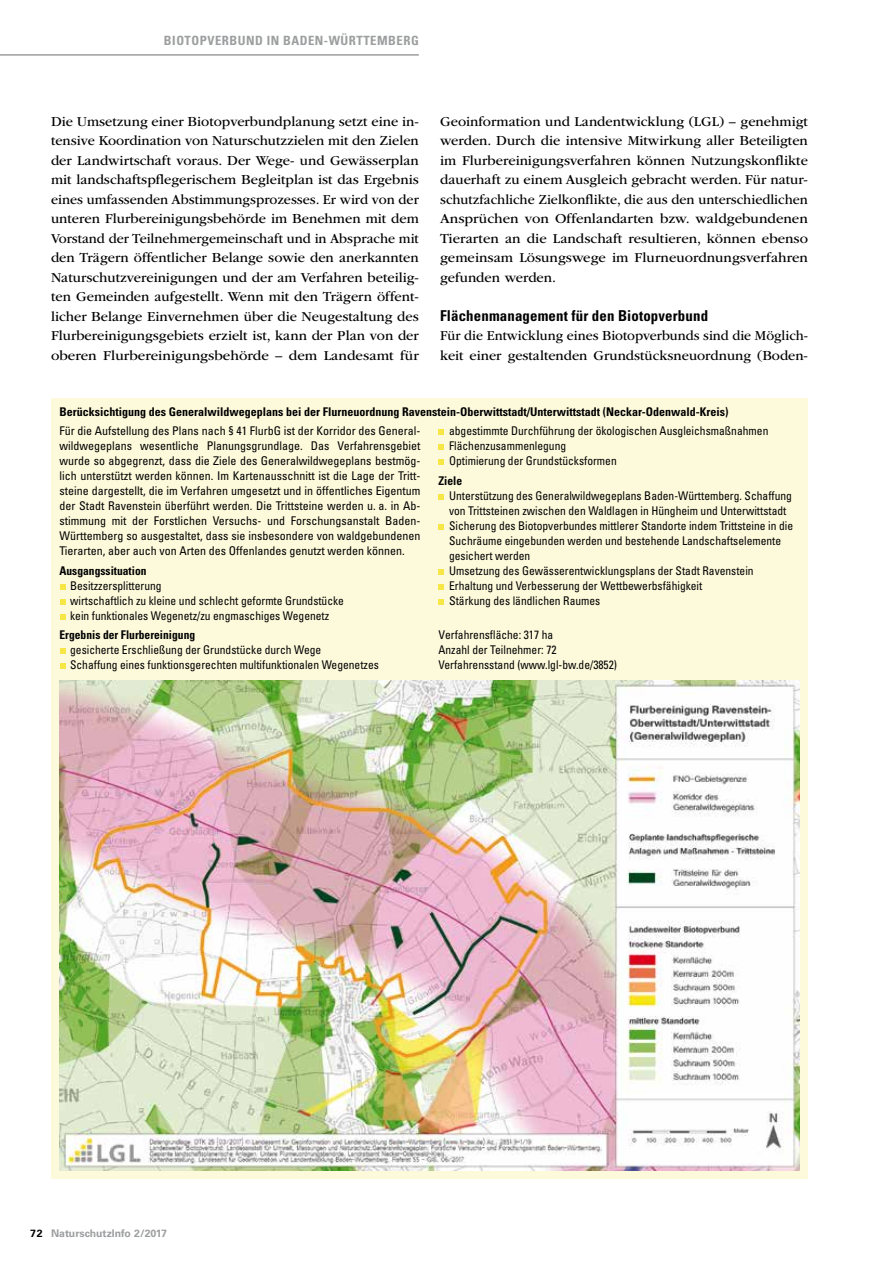
<style>
.page{position:relative;width:893px;height:1263px;background:#fff}
.page>*{position:absolute;margin:0;border:0;box-sizing:border-box;transform-origin:0 0}
.t1{font:700 condensed 15px "Univers LT Std";letter-spacing:.01em;color:#000}
.t2{font:14.25px/19.5px "ITC Garamond Std";color:#000;text-align:justify}
.t3{font:14.25px/19.5px "ITC Garamond Std";color:#000;scale:.96 1}
.t4{font:700 condensed 12.75px "Univers LT Std";letter-spacing:.04em;color:#9c9e9f}
.t5{font:condensed 12px/15px "Univers LT Std";color:#000;scale:.96 1}
.t6{font:condensed 12px/15px "Univers LT Std";color:#000;text-align:justify}
.t7{font:700 condensed 12px "Univers LT Std";color:#000}
.t8{font:700 condensed 12px "Univers LT Std";color:#000;scale:.96 1}
.t9{font:700 10.5px "Univers LT";color:#9c9e9f}
.s1{color:#000}
</style>
<div class="page">
<hr style="left:0;top:54px;width:419px;height:2px;background:#9c9e9f">
<div style="left:51px;top:399px;width:757px;height:780px;background:#fdf9db"></div>
<svg style="left:60px;top:584px;width:5px;height:5px"></svg>
<svg style="left:60px;top:599px;width:5px;height:5px"></svg>
<svg style="left:60px;top:614px;width:5px;height:5px"></svg>
<svg style="left:60px;top:648px;width:5px;height:6px"></svg>
<svg style="left:60px;top:663px;width:5px;height:6px"></svg>
<svg style="left:438px;top:429px;width:6px;height:6px"></svg>
<svg style="left:438px;top:444px;width:6px;height:6px"></svg>
<svg style="left:438px;top:459px;width:6px;height:6px"></svg>
<svg style="left:438px;top:494px;width:6px;height:5px"></svg>
<svg style="left:438px;top:524px;width:6px;height:5px"></svg>
<svg style="left:438px;top:569px;width:6px;height:5px"></svg>
<svg style="left:438px;top:584px;width:6px;height:5px"></svg>
<svg style="left:438px;top:599px;width:6px;height:5px"></svg>
<img style="left:60px;top:680px;width:739px;height:490px">
<p class="t4" style="left:164px;top:33px;width:256px">BIOTOPVERBUND IN BADEN-WÜRTTEMBERG</p>
<p class="t2" style="left:51px;top:112px;width:369px">Die Umsetzung einer Biotopverbundplanung setzt eine in&shy;tensive Koordination von Naturschutzzielen mit den Zielen der Landwirtschaft voraus. Der Wege- und Gewässerplan mit landschaftspflegerischem Begleitplan ist das Ergebnis eines umfassenden Abstimmungsprozesses. Er wird von der unteren Flurbereinigungsbehörde im Benehmen mit dem Vorstand der Teilnehmergemeinschaft und in Absprache mit den Trägern öffentlicher Belange sowie den anerkannten Naturschutzvereinigungen und der am Verfahren beteilig&shy;ten Gemeinden aufgestellt. Wenn mit den Trägern öffent&shy;licher Belange Einvernehmen über die Neugestaltung des Flurbereinigungsgebiets erzielt ist, kann der Plan von der oberen Flurbereinigungsbehörde – dem Landesamt für</p>
<p class="t2" style="left:440px;top:112px;width:369px">Geoinformation und Landentwicklung (LGL) – genehmigt werden. Durch die intensive Mitwirkung aller Beteiligten im Flurbereinigungsverfahren können Nutzungskonflikte dauerhaft zu einem Ausgleich gebracht werden. Für natur&shy;schutzfachliche Zielkonflikte, die aus den unterschiedlichen Ansprüchen von Offenlandarten bzw. waldgebundenen Tierarten an die Landschaft resultieren, können ebenso gemeinsam Lösungswege im Flurneuordnungsverfahren gefunden werden.</p>
<p class="t1" style="left:440px;top:306px;width:269px">Flächenmanagement für den Biotopverbund</p>
<p class="t3" style="left:440px;top:326px;width:385px">Für die Entwicklung eines Biotopverbunds sind die Möglich&shy;keit einer gestaltenden Grundstücksneuordnung (Boden-</p>
<p class="t7" style="left:60px;top:404px;width:670px">Berücksichtigung des Generalwildwegeplans bei der Flurneuordnung Ravenstein-Oberwittstadt/Unterwittstadt (Neckar-Odenwald-Kreis)</p>
<p class="t6" style="left:60px;top:423px;width:362px">Für die Aufstellung des Plans nach § 41 FlurbG ist der Korridor des General&shy;wildwegeplans wesentliche Planungsgrundlage. Das Verfahrensgebiet wurde so abgegrenzt, dass die Ziele des Generalwildwegeplans bestmög&shy;lich unterstützt werden können. Im Kartenausschnitt ist die Lage der Tritt&shy;steine dargestellt, die im Verfahren umgesetzt und in öffentliches Eigentum der Stadt Ravenstein überführt werden. Die Trittsteine werden u. a. in Ab&shy;stimmung mit der Forstlichen Versuchs- und Forschungsanstalt Baden-Württemberg so ausgestaltet, dass sie insbesondere von waldgebundenen Tierarten, aber auch von Arten des Offenlandes genutzt werden können.</p>
<p class="t8" style="left:60px;top:563px;width:92px">Ausgangssituation</p>
<p class="t5" style="left:70px;top:578px;width:287px">Besitzzersplitterung<br>wirtschaftlich zu kleine und schlecht geformte Grundstücke kein funktionales Wegenetz/zu engmaschiges Wegenetz</p>
<p class="t8" style="left:60px;top:627px;width:143px">Ergebnis der Flurbereinigung</p>
<p class="t5" style="left:70px;top:642px;width:323px">gesicherte Erschließung der Grundstücke durch Wege<br>Schaffung eines funktionsgerechten multifunktionalen Wegenetzes</p>
<p class="t5" style="left:449px;top:423px;width:334px">abgestimmte Durchführung der ökologischen Ausgleichsmaßnahmen<br>Flächenzusammenlegung<br>Optimierung der Grundstücksformen</p>
<p class="t8" style="left:438px;top:473px;width:26px">Ziele</p>
<p class="t5" style="left:449px;top:488px;width:360px">Unterstützung des Generalwildwegeplans Baden-Württemberg. Schaffung von Trittsteinen zwischen den Waldlagen in Hüngheim und Unterwittstadt Sicherung des Biotopverbundes mittlerer Standorte indem Trittsteine in die Suchräume eingebunden werden und bestehende Landschaftselemente gesichert werden<br>Umsetzung des Gewässerentwicklungsplans der Stadt Ravenstein Erhaltung und Verbesserung der Wettbewerbsfähigkeit<br>Stärkung des ländlichen Raumes</p>
<p class="t6" style="left:438px;top:627px;width:180px;text-align:left">Verfahrensfläche: 317 ha<br>Anzahl der Teilnehmer: 72<br>Verfahrensstand (www.lgl-bw.de/3852)</p>
<p class="t9" style="left:30px;top:1227px;width:138px"><span class="s1">72</span> NaturschutzInfo 2/2017</p>
</div>
